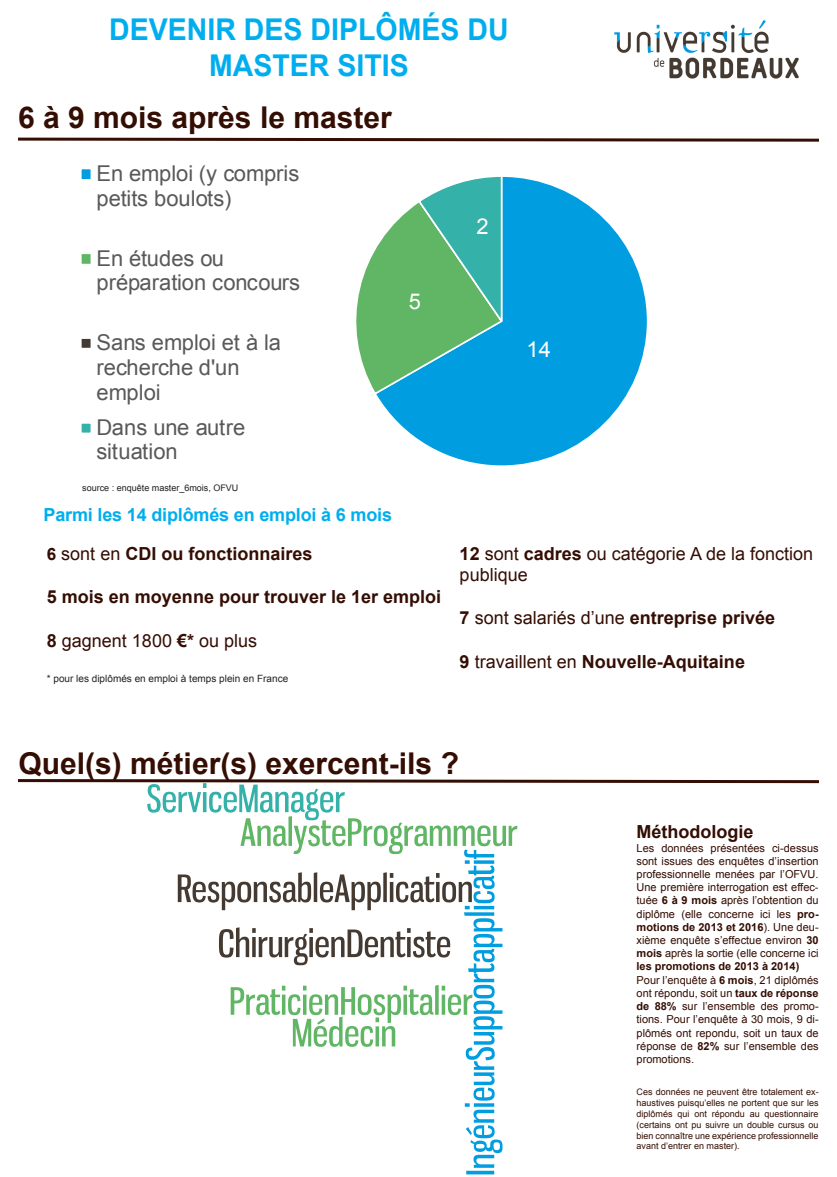
<style>
.page{position:relative;width:837px;height:1177px;background:#fff}
.page>*{position:absolute;margin:0;border:0;box-sizing:border-box;transform-origin:0 0}
.t1{font:700 30px "Arial";color:#340d03}
.t2{font:700 30px/36px "Arial";color:#00aeef;text-align:center;scale:.95 1}
.t3{font:21.8px/24.8px "Arial";color:#595959}
.t4{font:21.8px "Arial";color:#fff}
.t5{font:700 18px "Arial";color:#340d03}
.t6{font:18px/21.6px "Arial";color:#340d03}
.t7{font:700 18px "Arial";letter-spacing:-.01em;color:#00aeef}
.t8{font:11px/13.2px "Arial";color:#340d03;text-align:justify}
.t9{font:10px "Arial";color:#231f20}
.t10{font:9px/10.8px "Arial";color:#340d03;text-align:justify}
.t11{font:9px "Arial";color:#231f20}
.s1{font-size:17px}
.s2{font-weight:400}
.s3{font-weight:700}
</style>
<div class="page">
<img style="left:614px;top:20px;width:185px;height:59px">
<svg style="left:18px;top:137px;width:801px;height:5px"></svg>
<svg style="left:18px;top:779px;width:801px;height:395px"></svg>
<svg style="left:377px;top:176px;width:270px;height:290px"></svg>
<svg style="left:356px;top:176px;width:147px;height:220px"></svg>
<div style="left:81px;top:168px;width:10px;height:12px;background:#009de0"></div>
<div style="left:80px;top:168px;width:12px;height:13px;border:2px solid #fff"></div>
<div style="left:81px;top:253px;width:10px;height:11px;background:#60b664"></div>
<div style="left:80px;top:252px;width:12px;height:13px;border:2px solid #fff"></div>
<div style="left:81px;top:338px;width:10px;height:10px;background:#443a31"></div>
<div style="left:80px;top:337px;width:12px;height:12px;border:2px solid #fff"></div>
<div style="left:81px;top:423px;width:10px;height:10px;background:#34b1a9"></div>
<div style="left:80px;top:422px;width:12px;height:12px;border:2px solid #fff"></div>
<p class="t2" style="left:109px;top:12px;width:422px">DEVENIR DES DIPLÔMÉS DU<br>MASTER SITIS</p>
<p class="t1" style="left:18px;top:97px;width:375px">6 à 9 mois après le master</p>
<p class="t3" style="left:96px;top:161px;width:204px">En emploi (y compris petits boulots)</p>
<p class="t3" style="left:96px;top:246px;width:205px">En études ou préparation concours</p>
<p class="t3" style="left:96px;top:330px;width:186px">Sans emploi et à la recherche d'un emploi</p>
<p class="t3" style="left:96px;top:415px;width:150px">Dans une autre situation</p>
<p class="t11" style="left:82px;top:482px;width:158px">source : enquête master_6mois, OFVU</p>
<p class="t7" style="left:44px;top:502px;width:350px">Parmi les 14 diplômés en emploi à 6 mois</p>
<p class="t4" style="left:408px;top:287px;width:14px">5</p>
<p class="t5" style="left:47px;top:542px;width:267px"><span class="s1">6</span> <span class="s2">sont en</span> CDI ou fonctionnaires</p>
<p class="t5" style="left:47px;top:585px;width:396px">5 mois en moyenne pour trouver le 1er emploi</p>
<p class="t6" style="left:47px;top:629px;width:212px"><span class="s3">8</span> gagnent 1800 <span class="s3">€*</span> ou plus</p>
<p class="t9" style="left:47px;top:672px;width:243px">* pour les diplômés en emploi à temps plein en France</p>
<p class="t4" style="left:476px;top:212px;width:14px">2</p>
<p class="t4" style="left:526px;top:335px;width:26px">14</p>
<p class="t6" style="left:459px;top:542px;width:355px"><span class="s3">12</span> sont <span class="s3">cadres</span> ou catégorie A de la fonction publique</p>
<p class="t5" style="left:459px;top:606px;width:317px">7 <span class="s2">sont salariés d’une</span> entreprise privée</p>
<p class="t5" style="left:459px;top:649px;width:287px">9 <span class="s2">travaillent en</span> Nouvelle-Aquitaine</p>
<p class="t1" style="left:18px;top:743px;width:442px">Quel(s) métier(s) exercent-ils ?</p>
<p class="t5" style="left:636px;top:820px;width:118px">Méthodologie</p>
<p class="t8" style="left:636px;top:841px;width:183px">Les données présentées ci-dessus sont issues des enquêtes d’insertion professionnelle menées par l’OFVU.<br>Une première interrogation est effec&shy;tuée <span class="s3">6 à 9 mois</span> après l’obtention du diplôme (elle concerne ici les <span class="s3">pro&shy;motions de 2013 et 2016</span>). Une deu&shy;xième enquête s’effectue environ <span class="s3">30 mois</span> après la sortie (elle concerne ici <span class="s3">les promotions de 2013 à 2014)</span></p>
<p class="t8" style="left:636px;top:973px;width:183px">Pour l’enquête à <span class="s3">6 mois</span>, 21 diplômés ont répondu, soit un <span class="s3">taux de réponse de 88%</span> sur l’ensemble des promo&shy;tions. Pour l’enquête à 30 mois, 9 di&shy;plômés ont repondu, soit un taux de réponse de <span class="s3">82%</span> sur l’ensemble des promotions.</p>
<p class="t10" style="left:636px;top:1086px;width:183px">Ces données ne peuvent être totalement ex&shy;haustives puisqu’elles ne portent que sur les diplômés qui ont répondu au questionnaire (certains ont pu suivre un double cursus ou bien connaître une expérience professionnelle avant d’entrer en master).</p>
</div>
